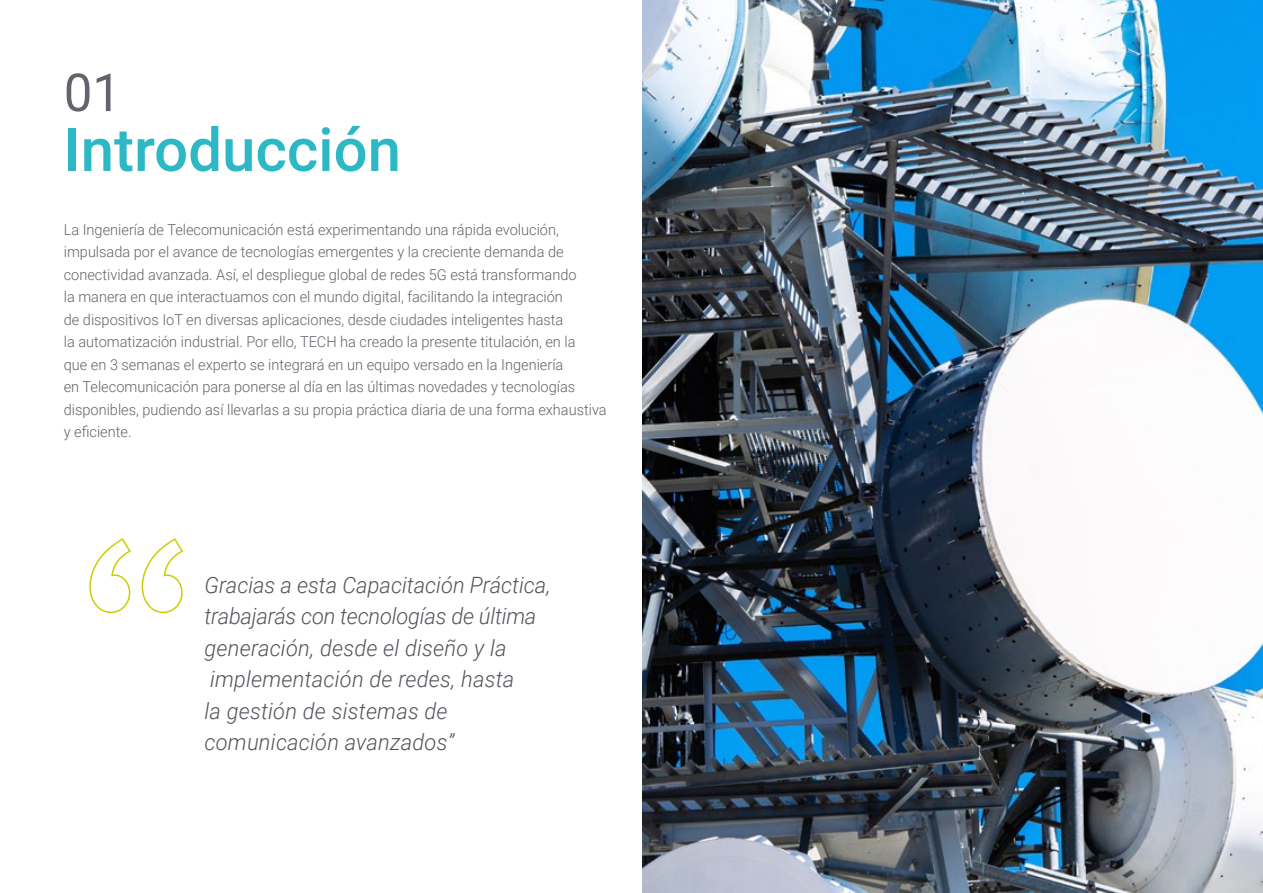
<style>
.page{position:relative;width:1263px;height:893px;background:#fff}
.page>*{position:absolute;margin:0;border:0;box-sizing:border-box;transform-origin:0 0}
.t1{font:500 60px "Roboto";color:#2db8c5}
.t2{font:52.5px "Roboto";color:#61646a}
.t3{font:italic 300 22.5px/31.5px "Roboto";letter-spacing:.01em;color:#52555b}
.t4{font:300 15px/22.5px "Roboto";color:#61646a}
</style>
<div class="page">
<svg style="left:89px;top:538px;width:95px;height:76px"></svg>
<img style="left:642px;top:0;width:621px;height:893px">
<h2 class="t2" style="left:64px;top:56px;width:59px">01</h2>
<h1 class="t1" style="left:64px;top:108px;width:339px">Introducción</h1>
<p class="t4" style="left:64px;top:217px;width:544px">La Ingeniería de Telecomunicación está experimentando una rápida evolución, impulsada por el avance de tecnologías emergentes y la creciente demanda de conectividad avanzada. Así, el despliegue global de redes 5G está transformando<br>la manera en que interactuamos con el mundo digital, facilitando la integración<br>de dispositivos IoT en diversas aplicaciones, desde ciudades inteligentes hasta<br>la automatización industrial. Por ello, TECH ha creado la presente titulación, en la<br>que en 3 semanas el experto se integrará en un equipo versado en la Ingeniería<br>en Telecomunicación para ponerse al día en las últimas novedades y tecnologías disponibles, pudiendo así llevarlas a su propia práctica diaria de una forma exhaustiva y eficiente.</p>
<h3 class="t3" style="left:204px;top:568px;width:348px">Gracias a esta Capacitación Práctica, trabajarás con tecnologías de última generación, desde el diseño y la implementación de redes, hasta<br>la gestión de sistemas de comunicación avanzados”</h3>
</div>
